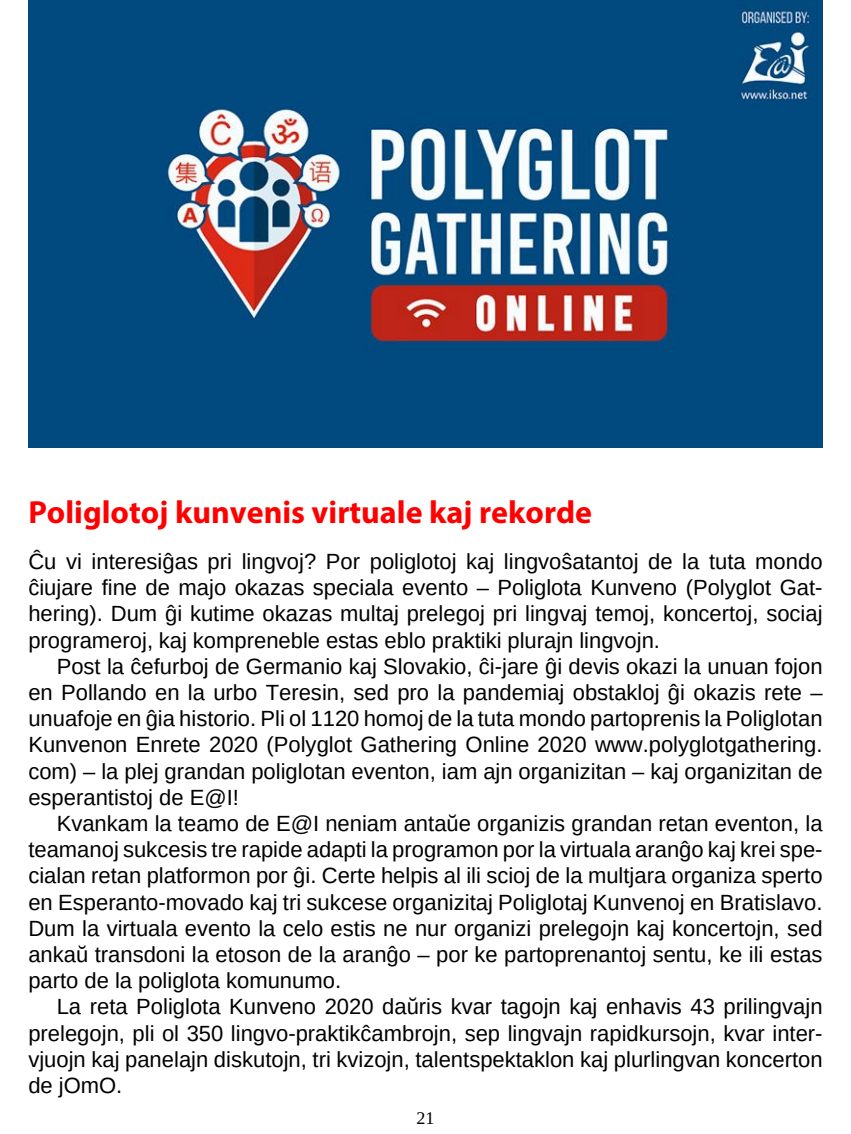
<style>
.page{position:relative;width:851px;height:1134px;background:#fff}
.page>*{position:absolute;margin:0;border:0;box-sizing:border-box;transform-origin:0 0}
.Titolo{font:700 32px "Myriad Pro";color:#f00}
.Teksto{font:22px/26.2px "Liberation Sans";color:#000;text-align:justify}
.Teksto_senindenta{font:22px/26.2px "Liberation Sans";color:#000;text-align:justify}
.Pagnumero{font:18px "Liberation Serif";color:#000}
</style>
<div class="page">
<img style="left:28px;top:0;width:794px;height:447px">
<p class="Titolo" style="left:28px;top:491px;width:565px">Poliglotoj kunvenis virtuale kaj rekorde</p>
<p class="Teksto_senindenta" style="left:28px;top:548px;width:795px">Ĉu vi interesiĝas pri lingvoj? Por poliglotoj kaj lingvoŝatantoj de la tuta mondo ĉiujare fine de majo okazas speciala evento – Poliglota Kunveno (Polyglot Gat&shy;hering). Dum ĝi kutime okazas multaj prelegoj pri lingvaj temoj, koncertoj, sociaj programeroj, kaj kompreneble estas eblo praktiki plurajn lingvojn.</p>
<p class="Teksto" style="left:28px;top:653px;width:795px;text-indent:28px">Post la ĉefurboj de Germanio kaj Slovakio, ĉi-jare ĝi devis okazi la unuan fojon en Pollando en la urbo Teresin, sed pro la pandemiaj obstakloj ĝi okazis rete – unuafoje en ĝia historio. Pli ol 1120 homoj de la tuta mondo partoprenis la Poliglotan Kunvenon Enrete 2020 (Polyglot Gathering Online 2020 www.polyglotgathering. com) – la plej grandan poliglotan eventon, iam ajn organizitan – kaj organizitan de esperantistoj de E@I!</p>
<p class="Teksto" style="left:28px;top:810px;width:795px;text-indent:28px">Kvankam la teamo de E@I neniam antaŭe organizis grandan retan eventon, la teamanoj sukcesis tre rapide adapti la programon por la virtuala aranĝo kaj krei spe&shy;cialan retan platformon por ĝi. Certe helpis al ili scioj de la multjara organiza sperto en Esperanto-movado kaj tri sukcese organizitaj Poliglotaj Kunvenoj en Bratislavo.<br>Dum la virtuala evento la celo estis ne nur organizi prelegojn kaj koncertojn, sed ankaŭ transdoni la etoson de la aranĝo – por ke partoprenantoj sentu, ke ili estas parto de la poliglota komunumo.</p>
<p class="Teksto" style="left:28px;top:994px;width:795px;text-indent:28px">La reta Poliglota Kunveno 2020 daŭris kvar tagojn kaj enhavis 43 prilingvajn prelegojn, pli ol 350 lingvo-praktikĉambrojn, sep lingvajn rapidkursojn, kvar inter&shy;vjuojn kaj panelajn diskutojn, tri kvizojn, talentspektaklon kaj plurlingvan koncerton de jOmO.</p>
<p class="Pagnumero" style="left:416px;top:1106px;width:19px">21</p>
</div>
